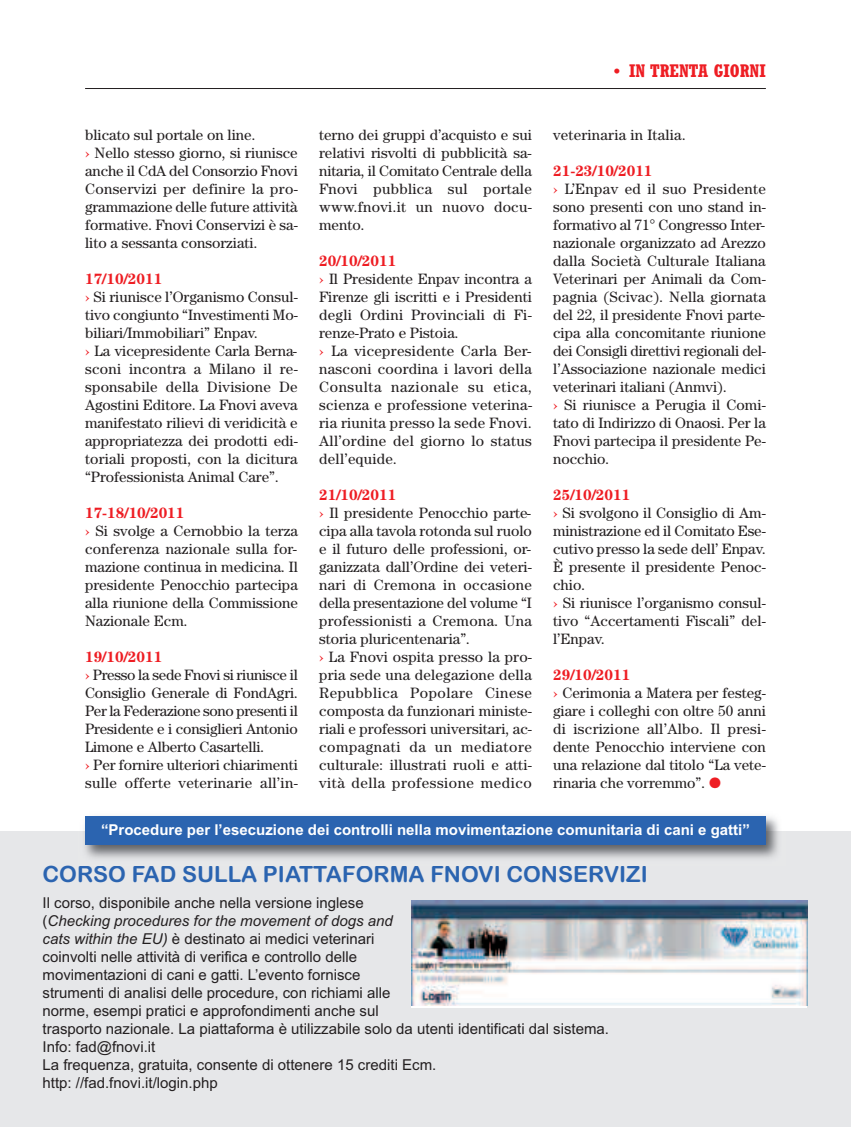
<style>
.page{position:relative;width:851px;height:1127px;background:#fff}
.page>*{position:absolute;margin:0;border:0;box-sizing:border-box;transform-origin:0 0}
.t1{font:22.5px "Arial Rounded MT Bold";color:#2b64b0}
.t2{font:700 condensed 18px "Rockwell";color:#ee1d23}
.t3{font:15px/18px "Century";color:#231f20}
.t4{font:15px/18px "Arial";color:#231f20}
.t5{font:15px/18px "Century";letter-spacing:.02em;color:#231f20}
.t6{font:700 15px "Arial";color:#fff}
.s1{font-weight:700;color:#ee1d23}
.s2{color:#ee1d23}
.s3{font-style:italic}
</style>
<div class="page">
<div style="left:0;top:831px;width:850px;height:296px;background:#e6e7e9"></div>
<hr style="left:85px;top:88px;width:680px;height:1px;background:#231f20">
<img style="left:411px;top:900px;width:396px;height:106px">
<img style="left:84px;top:816px;width:695px;height:42px">
<div style="left:85px;top:816px;width:680px;height:29px;background:#2b64b0"></div>
<p class="t3" style="left:85px;top:127px;width:214px">blicato sul portale on line.<br><span class="s1">›</span> Nello stesso giorno, si riunisce anche il CdA del Consorzio Fnovi<br>Conservizi per definire la pro&shy;grammazione delle future attività formative. Fnovi Conservizi è sa&shy;lito a sessanta consorziati.</p>
<p class="t3" style="left:85px;top:271px;width:214px"><span class="s1">17/10/2011<br>›</span> Si riunisce l’Organismo Consul&shy;tivo congiunto “Investimenti Mo&shy;biliari/Immobiliari” Enpav.<br><span class="s1">›</span> La vicepresidente Carla Berna&shy;sconi incontra a Milano il re&shy;sponsabile della Divisione De<br>Agostini Editore. La Fnovi aveva manifestato rilievi di veridicità e appropriatezza dei prodotti edi&shy;toriali proposti, con la dicitura “Professionista Animal Care”.</p>
<p class="t3" style="left:85px;top:505px;width:214px"><span class="s1">17-18/10/2011<br>›</span> Si svolge a Cernobbio la terza conferenza nazionale sulla for&shy;mazione continua in medicina. Il presidente Penocchio partecipa alla riunione della Commissione<br>Nazionale Ecm.</p>
<p class="t3" style="left:85px;top:649px;width:214px"><span class="s1">19/10/2011<br>›</span> Presso la sede Fnovi si riunisce il<br>Consiglio Generale di FondAgri.<br>Per la Federazione sono presenti il<br>Presidente e i consiglieri Antonio<br>Limone e Alberto Casartelli.<br><span class="s1">›</span> Per fornire ulteriori chiarimenti sulle offerte veterinarie all’in-</p>
<p class="t3" style="left:319px;top:127px;width:214px;text-align:justify">terno dei gruppi d’acquisto e sui relativi risvolti di pubblicità sa&shy;nitaria, il Comitato Centrale della Fnovi pubblica sul portale www.fnovi.it un nuovo docu&shy;mento.</p>
<p class="t5" style="left:319px;top:253px;width:214px"><span class="s1">20/10/2011<br>›</span> Il Presidente Enpav incontra a<br>Firenze gli iscritti e i Presidenti degli Ordini Provinciali di Fi&shy;renze-Prato e Pistoia.<br><span class="s1">›</span> La vicepresidente Carla Ber&shy;nasconi coordina i lavori della<br>Consulta nazionale su etica, scienza e professione veterina&shy;ria riunita presso la sede Fnovi.<br>All’ordine del giorno lo status dell’equide.</p>
<p class="t3" style="left:319px;top:487px;width:214px"><span class="s1">21/10/2011<br>›</span> Il presidente Penocchio parte&shy;cipa alla tavola rotonda sul ruolo e il futuro delle professioni, or&shy;ganizzata dall’Ordine dei veteri&shy;nari di Cremona in occasione della presentazione del volume “I professionisti a Cremona. Una storia pluricentenaria”.<br><span class="s1">›</span> La Fnovi ospita presso la pro&shy;pria sede una delegazione della<br>Repubblica Popolare Cinese composta da funzionari ministe&shy;riali e professori universitari, ac&shy;compagnati da un mediatore culturale: illustrati ruoli e atti&shy;vità della professione medico</p>
<p class="t2" style="left:613px;top:64px;width:153px">• IN TRENTA GIORNI</p>
<p class="t3" style="left:553px;top:127px;width:134px">veterinaria in Italia.</p>
<p class="t3" style="left:553px;top:163px;width:214px"><span class="s1">21-23/10/2011<br>›</span> L’Enpav ed il suo Presidente sono presenti con uno stand in&shy;formativo al 71° Congresso Inter&shy;nazionale organizzato ad Arezzo dalla Società Culturale Italiana<br>Veterinari per Animali da Com&shy;pagnia (Scivac). Nella giornata del 22, il presidente Fnovi parte&shy;cipa alla concomitante riunione dei Consigli direttivi regionali del&shy;l’Associazione nazionale medici veterinari italiani (Anmvi).<br><span class="s1">›</span> Si riunisce a Perugia il Comi&shy;tato di Indirizzo di Onaosi. Per la<br>Fnovi partecipa il presidente Pe&shy;nocchio.</p>
<p class="t3" style="left:553px;top:487px;width:214px"><span class="s1">25/10/2011<br>›</span> Si svolgono il Consiglio di Am&shy;ministrazione ed il Comitato Ese&shy;cutivo presso la sede dell’ Enpav.<br>È presente il presidente Penoc&shy;chio.<br><span class="s1">›</span> Si riunisce l’organismo consul&shy;tivo “Accertamenti Fiscali” del&shy;l’Enpav.</p>
<p class="t3" style="left:553px;top:667px;width:214px"><span class="s1">29/10/2011<br>›</span> Cerimonia a Matera per festeg&shy;giare i colleghi con oltre 50 anni di iscrizione all’Albo. Il presi&shy;dente Penocchio interviene con una relazione dal titolo “La vete&shy;rinaria che vorremmo”. <span class="s2">●</span></p>
<p class="t6" style="left:101px;top:821px;width:650px">“Procedure per l’esecuzione dei controlli nella movimentazione comunitaria di cani e gatti”</p>
<h1 class="t1" style="left:43px;top:861px;width:606px">CORSO FAD SULLA PIATTAFORMA FNOVI CONSERVIZI</h1>
<p class="t4" style="left:43px;top:893px;width:568px">Il corso, disponibile anche nella versione inglese<br>(<span class="s3">Checking procedures for the movement of dogs and<br>cats within the EU)</span> è destinato ai medici veterinari<br>coinvolti nelle attività di verifica e controllo delle<br>movimentazioni di cani e gatti. L’evento fornisce<br>strumenti di analisi delle procedure, con richiami alle<br>norme, esempi pratici e approfondimenti anche sul<br>trasporto nazionale. La piattaforma è utilizzabile solo da utenti identificati dal sistema.<br>Info: fad@fnovi.it<br>La frequenza, gratuita, consente di ottenere 15 crediti Ecm.<br>http: //fad.fnovi.it/login.php</p>
</div>
